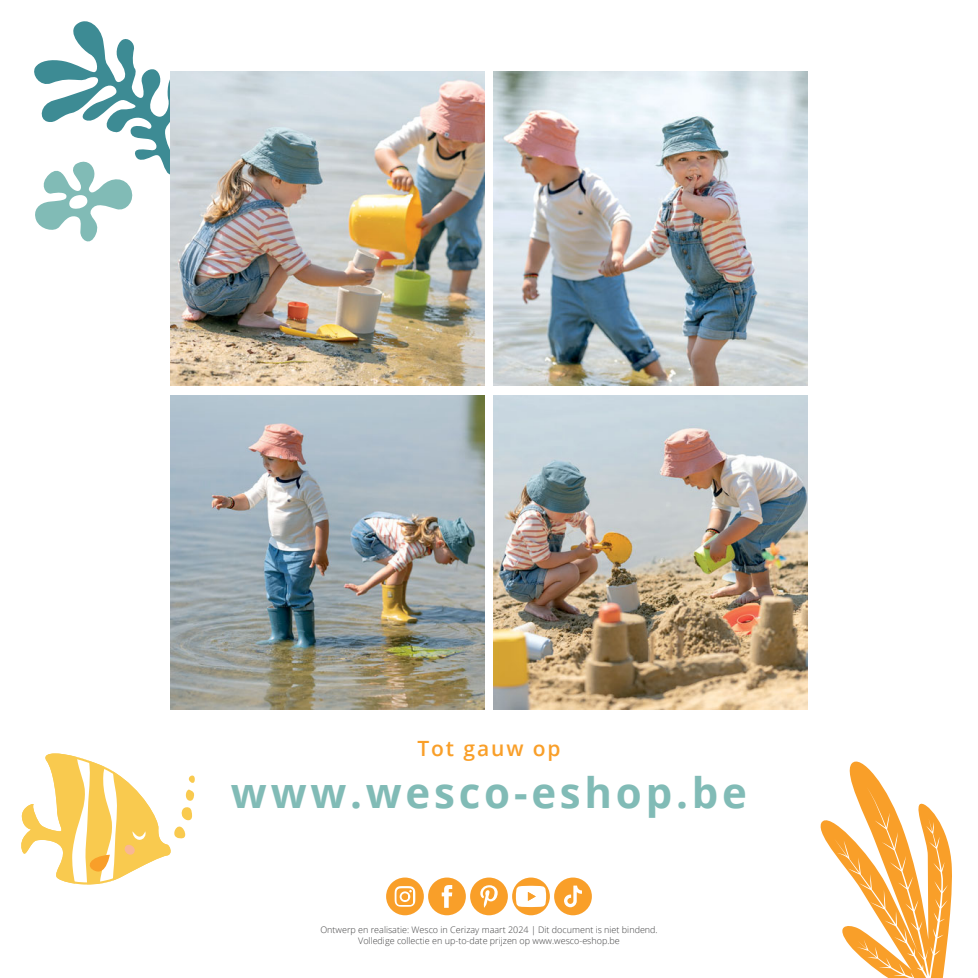
<style>
.page{position:relative;width:978px;height:978px;background:#fff}
.page>*{position:absolute;margin:0;border:0;box-sizing:border-box;transform-origin:0 0}
.t1{font:700 42px "Open Sans";letter-spacing:.09em;color:#81bbb6}
.t2{font:600 21px "Open Sans";letter-spacing:.09em;color:#f99f29}
.t3{font:300 9px/10.8px "Open Sans";color:#404041;text-align:center}
</style>
<div class="page">
<svg style="left:34px;top:21px;width:136px;height:221px"></svg>
<svg style="left:386px;top:878px;width:206px;height:37px"></svg>
<svg style="left:820px;top:761px;width:132px;height:217px"></svg>
<img style="left:170px;top:71px;width:315px;height:314px">
<img style="left:170px;top:395px;width:315px;height:314px">
<img style="left:493px;top:395px;width:315px;height:314px">
<img style="left:493px;top:71px;width:315px;height:314px">
<svg style="left:21px;top:753px;width:174px;height:131px"></svg>
<h2 class="t2" style="left:417px;top:733px;width:145px">Tot gauw op</h2>
<h1 class="t1" style="left:231px;top:763px;width:518px">www.wesco-eshop.be</h1>
<p class="t3" style="left:320px;top:924px;width:339px">Ontwerp en realisatie: Wesco in Cerizay maart 2024 | Dit document is niet bindend.<br>Volledige collectie en up-to-date prijzen op www.wesco-eshop.be</p>
</div>
